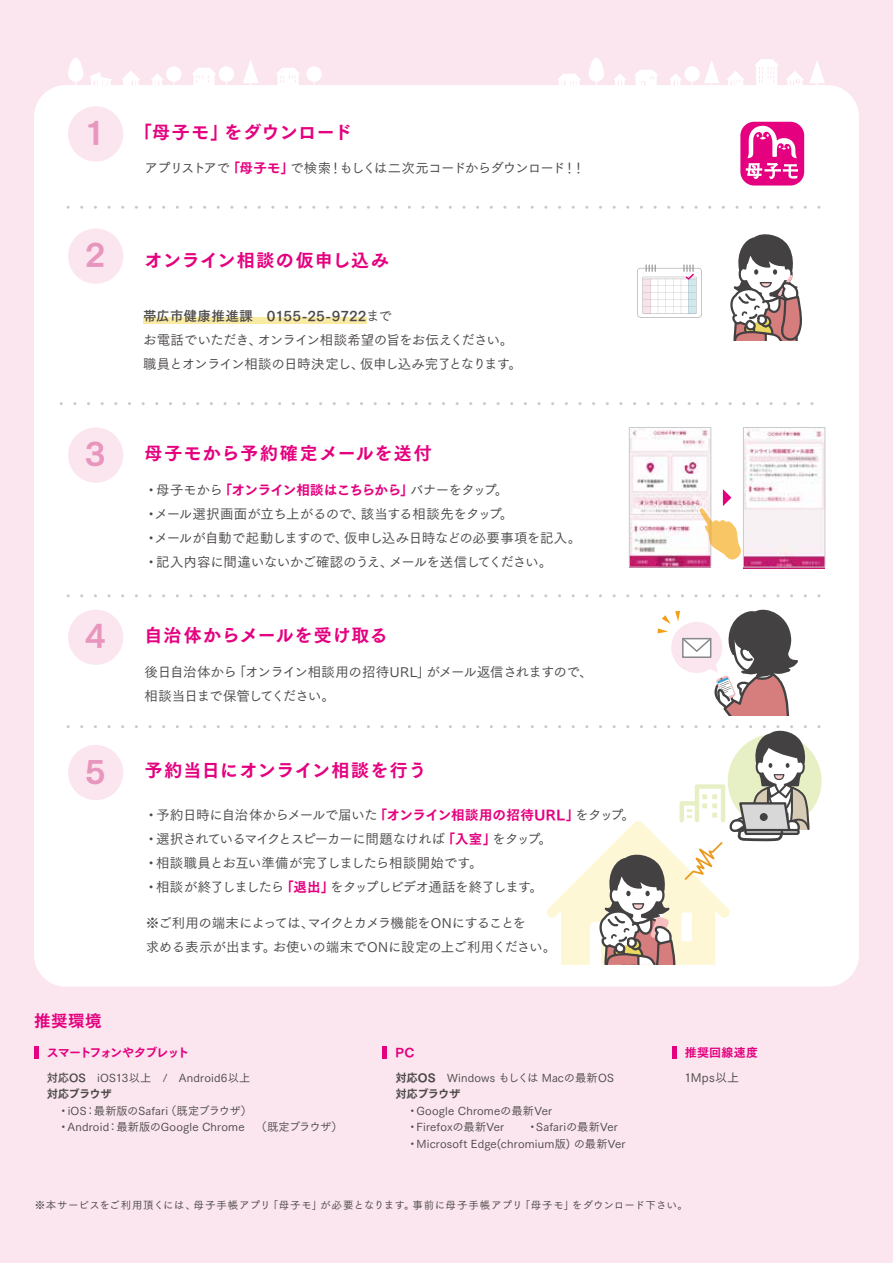
<style>
.page{position:relative;width:893px;height:1263px;background:#fbe6ef}
.page>*{position:absolute;margin:0;border:0;box-sizing:border-box;transform-origin:0 0}
.t1{font:30px "Tsuku Go Pro E";color:#e996be}
.t2{font:18px "Tsuku Go Pro E";letter-spacing:.05em;color:#e4007f}
.t3{font:18px "Tsuku Go Pro E";letter-spacing:.085em;color:#e4007f}
.t4{font:18px "Tsuku Go Pro E";letter-spacing:.03em;color:#e4007f}
.t5{font:16.5px "Tsuku Go Pro E";color:#e4007f}
.t6{font:13.5px/24px "Tsuku Go Pro M";letter-spacing:-.05em;color:#4c4948}
.t7{font:13.5px "Tsuku Go Pro M";letter-spacing:-.07em;color:#4c4948}
.t8{font:13.5px "Tsuku Go Pro E";letter-spacing:-.03em;color:#e4007f}
.t9{font:13.5px "Tsuku Go Pro B";letter-spacing:.01em;color:#4c4948}
.t10{font:12px "Tsuku Go Pro E";letter-spacing:-.095em;color:#e4007f}
.t11{font:12px "Tsuku Go Pro E";letter-spacing:-.065em;color:#e4007f}
.t12{font:12px "Tsuku Go Pro M";letter-spacing:.02em;color:#4c4948}
.t13{font:11.25px/16.5px "Tsuku Go Pro M";letter-spacing:.015em;color:#4c4948}
.t14{font:11.25px "Tsuku Go Pro E";letter-spacing:-.035em;color:#4c4948}
.t15{font:10.5px "Tsuku Go Pro M";letter-spacing:.035em;color:#4c4948}
.s1{font-family:"Tsuku Go Pro E";color:#e4007f}
.s2{font-family:"Tsuku Go Pro M"}
.s3{font-family:"Tsuku Go Pro M";color:#4c4948}
.s4{font-family:"Tsuku Go Pro B"}
.s5{font-family:"Tsuku Go Pro E"}
</style>
<div class="page">
<div style="left:34px;top:85px;width:825px;height:901px;background:#fff;border-radius:32px"></div>
<svg style="left:634px;top:70px;width:24px;height:15px"></svg>
<svg style="left:243px;top:60px;width:15px;height:25px"></svg>
<div style="left:306px;top:66px;width:16px;height:16px;background:#fff;border-radius:8px"></div>
<svg style="left:276px;top:68px;width:24px;height:17px"></svg>
<svg style="left:755px;top:59px;width:24px;height:26px"></svg>
<svg style="left:727px;top:71px;width:17px;height:14px"></svg>
<svg style="left:557px;top:74px;width:24px;height:11px"></svg>
<svg style="left:786px;top:61px;width:39px;height:24px"></svg>
<svg style="left:704px;top:61px;width:15px;height:24px"></svg>
<div style="left:589px;top:58px;width:15px;height:24px;background:#fff;border-radius:8px"></div>
<svg style="left:614px;top:74px;width:12px;height:11px"></svg>
<div style="left:166px;top:66px;width:16px;height:16px;background:#fff;border-radius:8px"></div>
<svg style="left:151px;top:74px;width:12px;height:11px"></svg>
<div style="left:684px;top:66px;width:16px;height:16px;background:#fff;border-radius:8px"></div>
<svg style="left:669px;top:74px;width:13px;height:11px"></svg>
<svg style="left:122px;top:71px;width:18px;height:14px"></svg>
<div style="left:68px;top:58px;width:15px;height:24px;background:#fff;border-radius:8px"></div>
<svg style="left:90px;top:72px;width:22px;height:13px"></svg>
<svg style="left:192px;top:68px;width:24px;height:17px"></svg>
<div style="left:219px;top:66px;width:15px;height:16px;background:#fff;border-radius:8px"></div>
<div style="left:144px;top:317px;width:223px;height:6px;background:#f9eba4"></div>
<div style="left:740px;top:122px;width:64px;height:64px;background:#e4007f;border-radius:14px"></div>
<svg style="left:746px;top:126px;width:52px;height:53px"></svg>
<div style="left:68px;top:106px;width:55px;height:56px;background:#fbe6ef;border-radius:50%"></div>
<div style="left:68px;top:228px;width:55px;height:56px;background:#fbe6ef;border-radius:50%"></div>
<div style="left:68px;top:427px;width:55px;height:56px;background:#fbe6ef;border-radius:50%"></div>
<hr style="left:34px;top:1046px;width:4px;height:13px;background:#e4007f">
<hr style="left:383px;top:1046px;width:4px;height:13px;background:#e4007f">
<hr style="left:672px;top:1046px;width:4px;height:13px;background:#e4007f">
<svg style="left:68px;top:206px;width:753px;height:3px"></svg>
<svg style="left:61px;top:402px;width:753px;height:3px"></svg>
<div style="left:68px;top:610px;width:55px;height:55px;background:#fbe6ef;border-radius:50%"></div>
<svg style="left:68px;top:594px;width:753px;height:3px"></svg>
<svg style="left:68px;top:725px;width:754px;height:240px"></svg>
<svg style="left:658px;top:609px;width:140px;height:107px"></svg>
<img style="left:631px;top:429px;width:78px;height:136px">
<div style="left:629px;top:427px;width:82px;height:140px;border:1px solid #c9caca"></div>
<img style="left:743px;top:429px;width:82px;height:140px">
<div style="left:743px;top:427px;width:82px;height:140px;border:1px solid #c9caca"></div>
<svg style="left:730px;top:234px;width:72px;height:107px"></svg>
<svg style="left:637px;top:264px;width:65px;height:54px"></svg>
<img style="left:631px;top:493px;width:69px;height:23px">
<svg style="left:700px;top:489px;width:41px;height:71px"></svg>
<h1 class="t1" style="left:85px;top:106px;width:22px">1</h1>
<h2 class="t4" style="left:134px;top:116px;width:219px">「母子モ」をダウンロード</h2>
<p class="t7" style="left:144px;top:157px;width:442px">アプリストアで<span class="s1">「母子モ」</span>で検索！もしくは二次元コードからダウンロード！！</p>
<h1 class="t1" style="left:85px;top:228px;width:22px">2</h1>
<h2 class="t2" style="left:145px;top:244px;width:246px">オンライン相談の仮申し込み</h2>
<p class="t9" style="left:143px;top:304px;width:250px">帯広市健康推進課　0155-25-9722<span class="s2">まで</span></p>
<p class="t6" style="left:143px;top:327px;width:380px">お電話でいただき、オンライン相談希望の旨をお伝えください。職員とオンライン相談の日時決定し、仮申し込み完了となります。</p>
<h1 class="t1" style="left:85px;top:427px;width:22px">3</h1>
<h2 class="t3" style="left:145px;top:437px;width:289px">母子モから予約確定メールを送付</h2>
<p class="t8" style="left:145px;top:477px;width:365px"><span class="s3">・母子モから</span>「オンライン相談はこちらから」<span class="s3">バナーをタップ。</span></p>
<p class="t6" style="left:145px;top:500px;width:438px">・メール選択画面が立ち上がるので、該当する相談先をタップ。<br>・メールが自動で起動しますので、仮申し込み日時などの必要事項を記入。・記入内容に間違いないかご確認のうえ、メールを送信してください。</p>
<h1 class="t1" style="left:85px;top:609px;width:22px">4</h1>
<h2 class="t2" style="left:145px;top:619px;width:245px">自治体からメールを受け取る</h2>
<p class="t6" style="left:145px;top:658px;width:449px">後日自治体から「オンライン相談用の招待URL」がメール返信されますので、相談当日まで保管してください。</p>
<h1 class="t1" style="left:85px;top:744px;width:22px">5</h1>
<h2 class="t2" style="left:145px;top:754px;width:283px">予約当日にオンライン相談を行う</h2>
<p class="t6" style="left:145px;top:801px;width:492px">・予約日時に自治体からメールで届いた<span class="s1">「オンライン相談用の招待URL」</span>をタップ。・選択されているマイクとスピーカーに問題なければ<span class="s1">「入室」</span>をタップ。<br>・相談職員とお互い準備が完了しましたら相談開始です。<br>・相談が終了しましたら<span class="s1">「退出」</span>をタップしビデオ通話を終了します。</p>
<p class="t6" style="left:146px;top:909px;width:412px">※ご利用の端末によっては、マイクとカメラ機能をONにすることを<br>求める表示が出ます。お使いの端末でONに設定の上ご利用ください。</p>
<p class="t5" style="left:34px;top:1005px;width:69px">推奨環境</p>
<p class="t10" style="left:47px;top:1041px;width:144px">スマートフォンやタブレット</p>
<p class="t13" style="left:47px;top:1068px;width:205px"><span class="s4">対応OS</span>　iOS13以上　/　Android6以上</p>
<p class="t14" style="left:47px;top:1084px;width:67px">対応ブラウザ</p>
<p class="t13" style="left:47px;top:1101px;width:297px">　・iOS：最新版のSafari（既定ブラウザ）<br>　・Android：最新版のGoogle Chrome　（既定ブラウザ）</p>
<p class="t11" style="left:396px;top:1041px;width:20px">PC</p>
<p class="t13" style="left:395px;top:1068px;width:220px"><span class="s5">対応OS</span>　Windows もしくは Macの最新OS</p>
<p class="t14" style="left:395px;top:1084px;width:67px">対応ブラウザ</p>
<p class="t13" style="left:395px;top:1101px;width:232px">　・Google Chromeの最新Ver<br>　・Firefoxの最新Ver 　　・Safariの最新Ver　・Microsoft Edge(chromium版) の最新Ver</p>
<p class="t11" style="left:685px;top:1041px;width:75px">推奨回線速度</p>
<p class="t12" style="left:684px;top:1068px;width:56px">1Mps以上</p>
<p class="t15" style="left:35px;top:1196px;width:655px">※本サービスをご利用頂くには、母子手帳アプリ「母子モ」が必要となります。事前に母子手帳アプリ「母子モ」をダウンロード下さい。</p>
</div>
